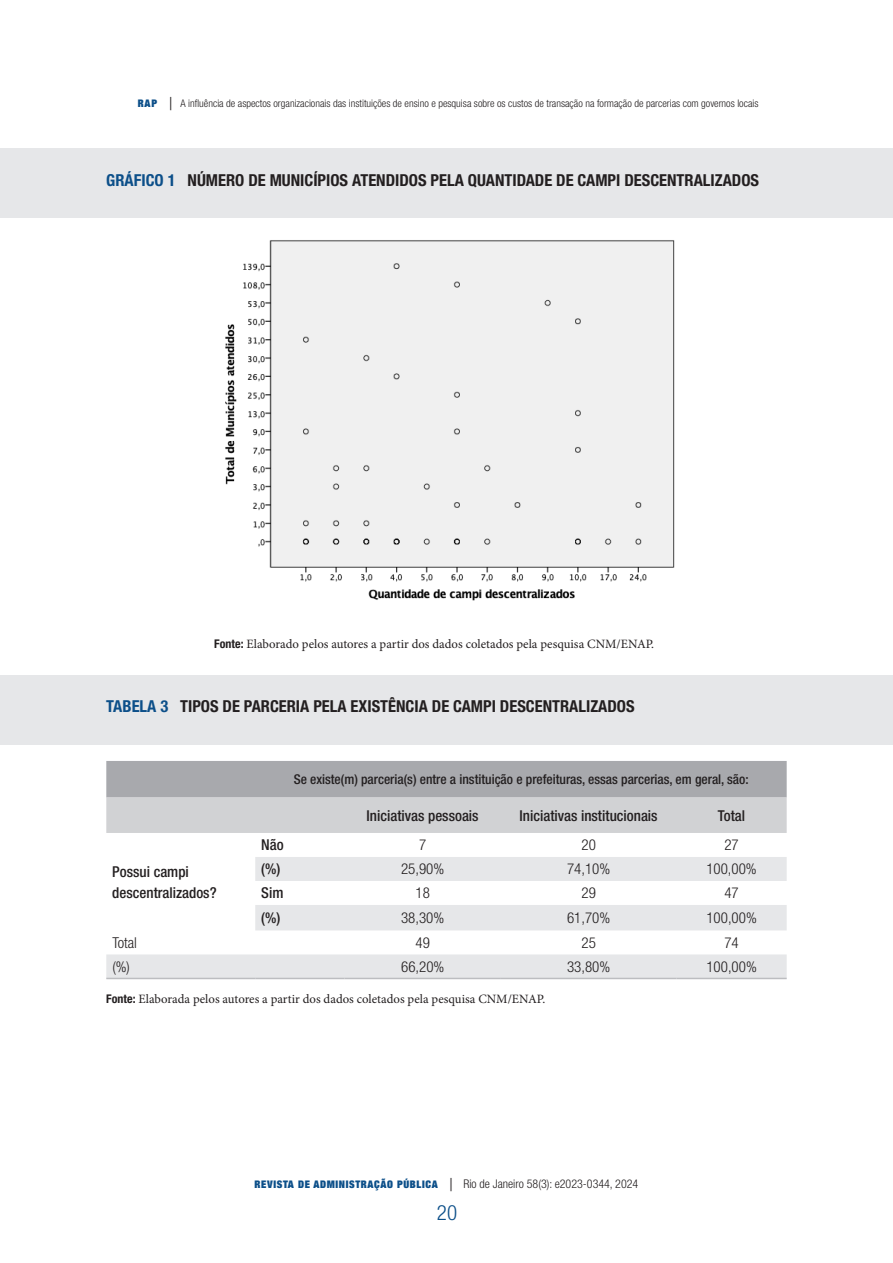
<style>
.page{position:relative;width:893px;height:1263px;background:#fff}
.page>*{position:absolute;margin:0;border:0;box-sizing:border-box;transform-origin:0 0}
.t1{font:300 condensed 21px "Helvetica Neue LT Std";color:#0c4f89}
.t2{font:700 condensed 16.5px "Helvetica Neue LT Std";color:#231f20}
.t3{font:700 condensed 16.5px "Helvetica Neue LT Std";color:#0c4f89}
.t4{font:500 condensed 15px/21px "Helvetica Neue LT Std";color:#231f20}
.t5{font:300 condensed 15px "Helvetica Neue LT Std";color:#231f20}
.t6{font:500 condensed 13.5px "Helvetica Neue LT Std";color:#231f20}
.t7{font:12.75px "Minion Pro";color:#231f20}
.t8{font:300 condensed 12px "Helvetica Neue LT Std";color:#231f20}
.t9{font:300 condensed 10.5px "Helvetica Neue LT Std";color:#231f20}
.s1{font-family:"Helvetica Neue";font-weight:900;font-stretch:expanded;color:#0c4f89}
.s2{font-size:18px}
.s3{color:#0c4f89}
.s4{font-family:"Helvetica Neue LT Std";font-weight:700;font-stretch:condensed;font-size:12px}
.s5{font-family:"Helvetica Neue";font-weight:900;font-stretch:expanded;font-size:10.5px;color:#0c4f89}
</style>
<div class="page">
<div style="left:0;top:149px;width:892px;height:69px;background:#e6e7e9"></div>
<div style="left:0;top:675px;width:892px;height:69px;background:#e6e7e9"></div>
<img style="left:225px;top:240px;width:450px;height:361px">
<svg style="left:106px;top:761px;width:681px;height:72px;background:#bcbdc0"></svg>
<svg style="left:106px;top:857px;width:681px;height:121px;fill:#e6e7e9"></svg>
<hr style="left:106px;top:978px;width:149px;height:1px;background:#bcbdc0">
<hr style="left:255px;top:978px;width:89px;height:1px;background:#bcbdc0">
<hr style="left:344px;top:978px;width:157px;height:1px;background:#bcbdc0">
<hr style="left:501px;top:978px;width:175px;height:1px;background:#bcbdc0">
<hr style="left:676px;top:978px;width:111px;height:1px;background:#bcbdc0">
<p class="t9" style="left:138px;top:98px;width:622px"><span class="s1">RAP</span> <span class="s2">|</span> A influência de aspectos organizacionais das instituições de ensino e pesquisa sobre os custos de transação na formação de parcerias com governos locais</p>
<p class="t3" style="left:106px;top:170px;width:18px">GRÁFICO</p>
<p class="t2" style="left:168px;top:170px;width:49px"><span class="s3">1</span> NÚMERO</p>
<p class="t2" style="left:248px;top:170px;width:31px">DE MUNIC</p>
<p class="t2" style="left:313px;top:170px;width:13px">ÍPIOS</p>
<p class="t2" style="left:352px;top:170px;width:10px">ATENDIDOS</p>
<p class="t2" style="left:431px;top:170px;width:10px">PELA</p>
<p class="t2" style="left:468px;top:170px;width:10px">QUANTIDADE</p>
<p class="t2" style="left:556px;top:170px;width:31px">DE CAMPI</p>
<p class="t2" style="left:624px;top:170px;width:10px">DESCENTRALIZADOS</p>
<p class="t7" style="left:214px;top:635px;width:441px"><span class="s4">FONTE:</span> Elaborado pelos autores a partir dos dados coletados pela pesquisa CNM/ENAP.</p>
<p class="t3" style="left:106px;top:696px;width:17px">TABELA</p>
<p class="t2" style="left:160px;top:696px;width:37px"><span class="s3">3</span> TIPOS</p>
<p class="t2" style="left:223px;top:696px;width:31px">DE PARCERIA</p>
<p class="t2" style="left:313px;top:696px;width:10px">PELA</p>
<p class="t2" style="left:351px;top:696px;width:9px">EXISTÊNCIA</p>
<p class="t2" style="left:432px;top:696px;width:31px">DE CAMPI</p>
<p class="t2" style="left:500px;top:696px;width:10px">DESCENTRALIZADOS</p>
<p class="t4" style="left:112px;top:860px;width:106px">Possui campi descentralizados?</p>
<p class="t6" style="left:294px;top:771px;width:456px">Se existe(m) parceria(s) entre a instituição e prefeituras, essas parcerias, em geral, são:</p>
<p class="t4" style="left:367px;top:804px;width:114px">Iniciativas pessoais</p>
<p class="t4" style="left:520px;top:804px;width:140px">Iniciativas institucionais</p>
<p class="t4" style="left:718px;top:804px;width:29px">Total</p>
<p class="t4" style="left:261px;top:834px;width:24px">Não</p>
<p class="t5" style="left:419px;top:836px;width:9px">7</p>
<p class="t5" style="left:581px;top:836px;width:16px">20</p>
<p class="t5" style="left:724px;top:836px;width:16px">27</p>
<p class="t4" style="left:261px;top:858px;width:21px">(%)</p>
<p class="t5" style="left:401px;top:860px;width:45px">25,90%</p>
<p class="t5" style="left:567px;top:860px;width:45px">74,10%</p>
<p class="t5" style="left:706px;top:860px;width:52px">100,00%</p>
<p class="t4" style="left:261px;top:882px;width:24px">Sim</p>
<p class="t5" style="left:415px;top:884px;width:16px">18</p>
<p class="t5" style="left:581px;top:884px;width:16px">29</p>
<p class="t5" style="left:724px;top:884px;width:16px">47</p>
<p class="t4" style="left:261px;top:907px;width:21px">(%)</p>
<p class="t5" style="left:401px;top:909px;width:45px">38,30%</p>
<p class="t5" style="left:567px;top:909px;width:45px">61,70%</p>
<p class="t5" style="left:706px;top:909px;width:52px">100,00%</p>
<p class="t5" style="left:112px;top:934px;width:26px">Total</p>
<p class="t5" style="left:415px;top:934px;width:16px">49</p>
<p class="t5" style="left:581px;top:934px;width:16px">25</p>
<p class="t5" style="left:724px;top:934px;width:16px">74</p>
<p class="t5" style="left:112px;top:958px;width:19px">(%)</p>
<p class="t5" style="left:401px;top:958px;width:45px">66,20%</p>
<p class="t5" style="left:567px;top:958px;width:45px">33,80%</p>
<p class="t5" style="left:706px;top:958px;width:52px">100,00%</p>
<p class="t7" style="left:106px;top:991px;width:440px"><span class="s4">FONTE:</span> Elaborada pelos autores a partir dos dados coletados pela pesquisa CNM/ENAP.</p>
<p class="t8" style="left:255px;top:1176px;width:385px"><span class="s5">REVISTA DE ADMINISTRAÇÃO PÚBLICA</span> <span class="s2">|</span> Rio de Janeiro 58(3): e2023-0344, 2024</p>
<h1 class="t1" style="left:437px;top:1200px;width:22px">20</h1>
</div>
